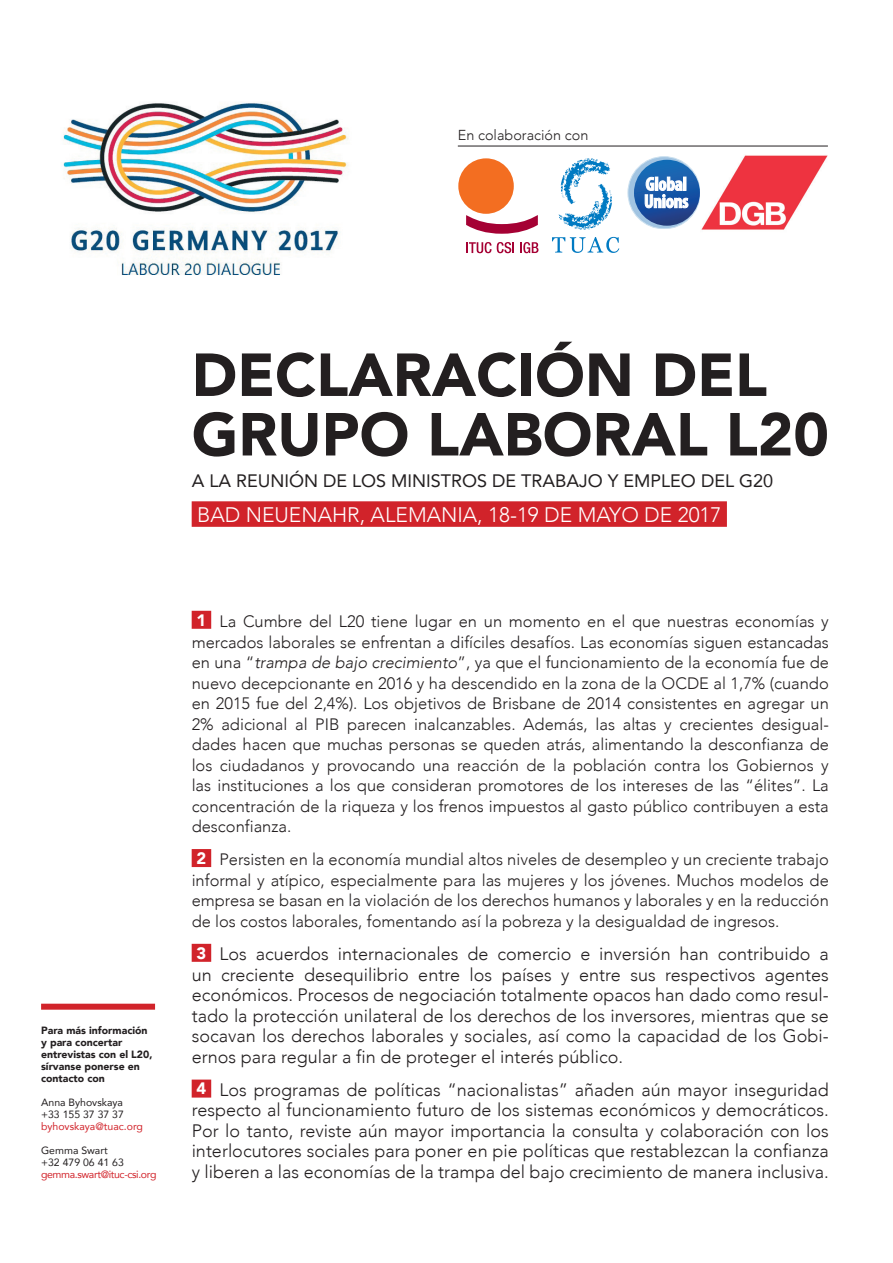
<style>
.page{position:relative;width:893px;height:1263px;background:#fff}
.page>*{position:absolute;margin:0;border:0;box-sizing:border-box;transform-origin:0 0}
.t1{font:900 60px/59.6px "Avenir";color:#231f20}
.t2{font:300 21px "Avenir";color:#fff}
.t3{font:300 18px/20.5px "Avenir";color:#231f20;text-align:justify}
.t4{font:18px "Avenir";color:#231f20}
.t5{font:300 16.5px/20.5px "Avenir";color:#231f20;text-align:justify}
.t6{font:300 14.4px "Avenir";color:#231f20}
.t7{font:900 10.5px/12px "Avenir";color:#231f20}
.t8{font:10.5px/12px "Avenir";color:#231f20}
.t9{font:10.5px "Avenir";letter-spacing:-.035em;color:#d1232a}
.t10{font:10.5px "Avenir";color:#d1232a}
.s1{font-weight:900;color:#fff}
.s2{font-style:italic}
.s3{font-weight:900;font-size:16.5px;color:#fff}
</style>
<div class="page">
<div style="left:192px;top:501px;width:535px;height:26px;background:#d1232a"></div>
<div style="left:192px;top:611px;width:19px;height:18px;background:#d1232a"></div>
<div style="left:192px;top:849px;width:19px;height:18px;background:#d1232a"></div>
<div style="left:192px;top:944px;width:19px;height:18px;background:#d1232a"></div>
<div style="left:192px;top:1079px;width:19px;height:18px;background:#d1232a"></div>
<img style="left:63px;top:103px;width:285px;height:172px">
<svg style="left:558px;top:158px;width:54px;height:72px"></svg>
<svg style="left:552px;top:237px;width:67px;height:16px"></svg>
<svg style="left:466px;top:212px;width:72px;height:22px"></svg>
<div style="left:458px;top:158px;width:56px;height:56px;background:#f36e21;border-radius:50%"></div>
<svg style="left:466px;top:242px;width:25px;height:11px"></svg>
<svg style="left:497px;top:242px;width:17px;height:11px"></svg>
<svg style="left:520px;top:242px;width:18px;height:11px"></svg>
<svg style="left:628px;top:157px;width:72px;height:72px"></svg>
<svg style="left:634px;top:160px;width:66px;height:66px;background:#1e58a3"></svg>
<svg style="left:645px;top:177px;width:43px;height:31px"></svg>
<hr style="left:458px;top:146px;width:370px;height:1px;background:#231f20">
<div style="left:41px;top:1004px;width:114px;height:6px;background:#d1232a"></div>
<img style="left:701px;top:155px;width:127px;height:75px">
<p class="t6" style="left:458px;top:126px;width:132px">En colaboración con</p>
<p class="t7" style="left:41px;top:1024px;width:113px">Para más información y para concertar entrevistas con el L20, sírvanse ponerse en contacto con</p>
<p class="t8" style="left:41px;top:1096px;width:84px">Anna Byhovskaya +33 155 37 37 37</p>
<p class="t10" style="left:41px;top:1118px;width:103px">byhovskaya@tuac.org</p>
<p class="t8" style="left:41px;top:1144px;width:84px">Gemma Swart +32 479 06 41 63</p>
<p class="t9" style="left:41px;top:1166px;width:117px">gemma.swart@ituc-csi.org</p>
<h1 class="t1" style="left:192px;top:344px;width:639px">DECLARACIÓN DEL<br>GRUPO LABORAL L20</h1>
<p class="t4" style="left:192px;top:466px;width:583px">A LA REUNIÓN DE LOS MINISTROS DE TRABAJO Y EMPLEO DEL G20</p>
<p class="t2" style="left:197px;top:502px;width:526px">BAD NEUENAHR, ALEMANIA, 18-19 DE MAYO DE 2017</p>
<p class="t5" style="left:192px;top:611px;width:639px"><span class="s1">1</span> La Cumbre del L20 tiene lugar en un momento en el que nuestras economías y mercados laborales se enfrentan a difíciles desafíos. Las economías siguen estancadas en una “<span class="s2">trampa de bajo crecimiento</span>”, ya que el funcionamiento de la economía fue de nuevo decepcionante en 2016 y ha descendido en la zona de la OCDE al 1,7% (cuando en 2015 fue del 2,4%). Los objetivos de Brisbane de 2014 consistentes en agregar un 2% adicional al PIB parecen inalcanzables. Además, las altas y crecientes desigual&shy;dades hacen que muchas personas se queden atrás, alimentando la desconfianza de los ciudadanos y provocando una reacción de la población contra los Gobiernos y las instituciones a los que consideran promotores de los intereses de las “élites”. La concentración de la riqueza y los frenos impuestos al gasto público contribuyen a esta desconfianza.</p>
<p class="t5" style="left:192px;top:849px;width:639px"><span class="s1">2</span> Persisten en la economía mundial altos niveles de desempleo y un creciente trabajo informal y atípico, especialmente para las mujeres y los jóvenes. Muchos modelos de empresa se basan en la violación de los derechos humanos y laborales y en la reducción de los costos laborales, fomentando así la pobreza y la desigualdad de ingresos.</p>
<p class="t3" style="left:192px;top:944px;width:639px"><span class="s3">3</span> Los acuerdos internacionales de comercio e inversión han contribuido a un creciente desequilibrio entre los países y entre sus respectivos agentes económicos. Procesos de negociación totalmente opacos han dado como resul&shy;tado la protección unilateral de los derechos de los inversores, mientras que se socavan los derechos laborales y sociales, así como la capacidad de los Gobi&shy;ernos para regular a fin de proteger el interés público.</p>
<p class="t3" style="left:192px;top:1079px;width:639px"><span class="s3">4</span> Los programas de políticas “nacionalistas” añaden aún mayor inseguridad respecto al funcionamiento futuro de los sistemas económicos y democráticos.<br>Por lo tanto, reviste aún mayor importancia la consulta y colaboración con los interlocutores sociales para poner en pie políticas que restablezcan la confianza y liberen a las economías de la trampa del bajo crecimiento de manera inclusiva.</p>
</div>
